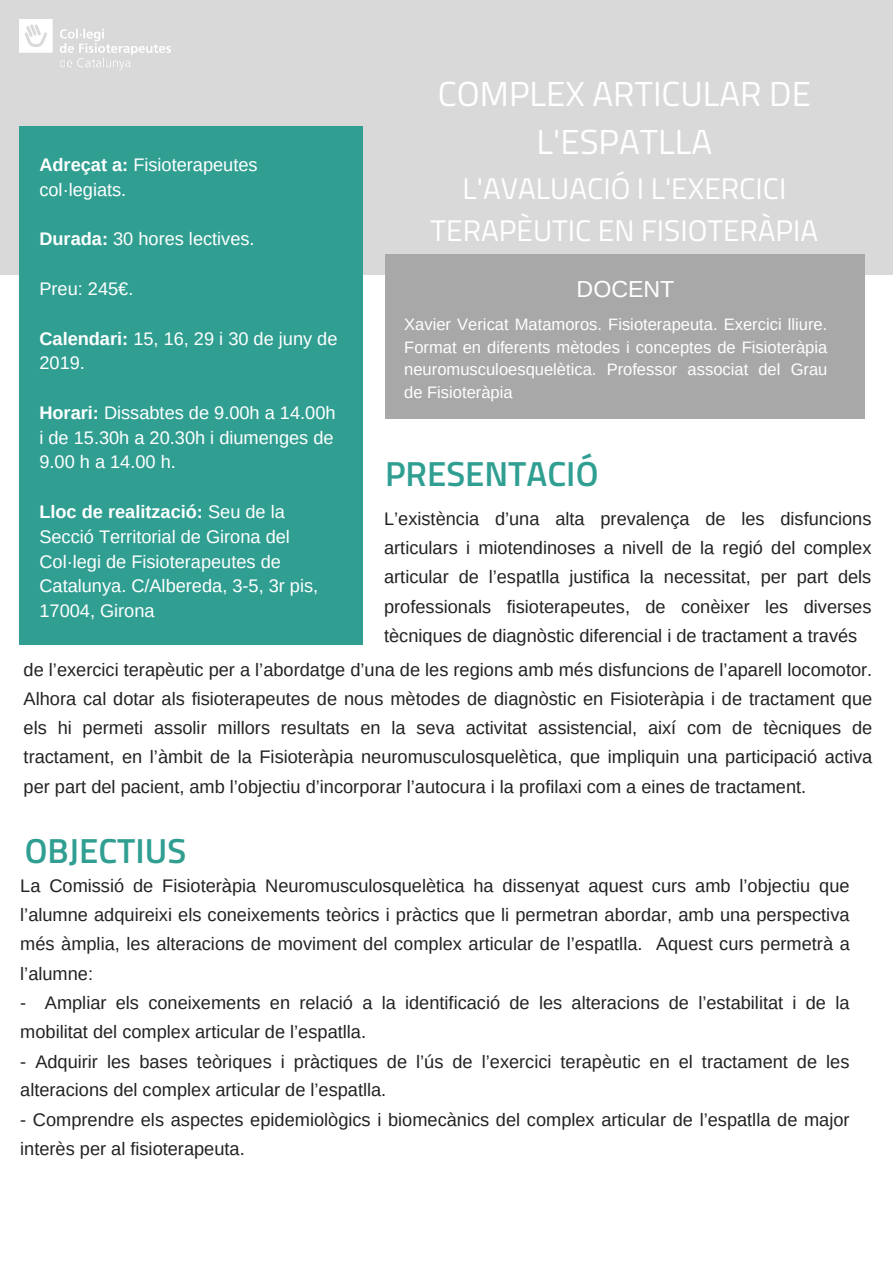
<style>
.page{position:relative;width:893px;height:1263px;background:#fff}
.page>*{position:absolute;margin:0;border:0;box-sizing:border-box;transform-origin:0 0}
.t1{font:34.8px/48.4px "Titillium Web";color:#fff;text-align:center}
.t2{font:600 34.8px "Titillium Web";color:#309f92}
.t3{font:29.85px/41.7px "Titillium Web";color:#fff;text-align:center}
.t4{font:23.25px "Arimo";color:#fff}
.t5{font:18.15px/29.2px "Arimo";color:#222;text-align:justify}
.t6{font:18.15px/24.8px "Arimo";color:#fff}
.t7{font:16.5px/22.5px "Arimo";color:#fff;text-align:justify}
.s1{font-weight:700}
</style>
<div class="page">
<div style="left:0;top:0;width:893px;height:275px;background:#d9d9d9"></div>
<img style="left:19px;top:19px;width:151px;height:51px">
<div style="left:19px;top:126px;width:344px;height:518px;background:#309f92"></div>
<div style="left:385px;top:254px;width:480px;height:165px;background:#a8a8a8"></div>
<p class="t6" style="left:39px;top:152px;width:220px"><span class="s1">Adreçat a:</span> Fisioterapeutes col·legiats.</p>
<p class="t6" style="left:39px;top:227px;width:217px"><span class="s1">Durada:</span> 30 hores lectives.</p>
<p class="t6" style="left:39px;top:276px;width:95px">Preu: 245€.</p>
<p class="t6" style="left:39px;top:326px;width:300px"><span class="s1">Calendari:</span> 15, 16, 29 i 30 de juny de<br>2019.</p>
<p class="t6" style="left:39px;top:400px;width:298px;text-align:justify"><span class="s1">Horari:</span> Dissabtes de 9.00h a 14.00h i de 15.30h a 20.30h i diumenges de 9.00 h a 14.00 h.</p>
<p class="t6" style="left:39px;top:499px;width:280px"><span class="s1">Lloc de realització:</span> Seu de la<br>Secció Territorial de Girona del<br>Col·legi de Fisioterapeutes de<br>Catalunya. C/Albereda, 3-5, 3r pis,<br>17004, Girona</p>
<h1 class="t1" style="left:438px;top:69px;width:374px">COMPLEX ARTICULAR DE<br>L'ESPATLLA</h1>
<h2 class="t3" style="left:431px;top:167px;width:389px">L'AVALUACIÓ I L'EXERCICI<br>TERAPÈUTIC EN FISIOTERÀPIA</h2>
<p class="t4" style="left:577px;top:276px;width:99px">DOCENT</p>
<p class="t7" style="left:404px;top:313px;width:425px">Xavier Vericat Matamoros. Fisioterapeuta. Exercici lliure.<br>Format en diferents mètodes i conceptes de Fisioteràpia neuromusculoesquelètica. Professor associat del Grau de Fisioteràpia</p>
<h1 class="t2" style="left:385px;top:447px;width:215px">PRESENTACIÓ</h1>
<p class="t5" style="left:384px;top:504px;width:489px">L’existència d’una alta prevalença de les disfuncions articulars i miotendinoses a nivell de la regió del complex articular de l’espatlla justifica la necessitat, per part dels professionals fisioterapeutes, de conèixer les diverses tècniques de diagnòstic diferencial i de tractament a través</p>
<p class="t5" style="left:24px;top:655px;width:850px">de l’exercici terapèutic per a l’abordatge d’una de les regions amb més disfuncions de l’aparell locomotor.<br>Alhora cal dotar als fisioterapeutes de nous mètodes de diagnòstic en Fisioteràpia i de tractament que els hi permeti assolir millors resultats en la seva activitat assistencial, així com de tècniques de tractament, en l’àmbit de la Fisioteràpia neuromusculosquelètica, que impliquin una participació activa per part del pacient, amb l’objectiu d’incorporar l’autocura i la profilaxi com a eines de tractament.</p>
<h1 class="t2" style="left:25px;top:823px;width:163px">OBJECTIUS</h1>
<p class="t5" style="left:20px;top:871px;width:831px">La Comissió de Fisioteràpia Neuromusculosquelètica ha dissenyat aquest curs amb l’objectiu que l’alumne adquireixi els coneixements teòrics i pràctics que li permetran abordar, amb una perspectiva més àmplia, les alteracions de moviment del complex articular de l’espatlla. Aquest curs permetrà a l’alumne:</p>
<p class="t5" style="left:20px;top:988px;width:831px;line-height:28.7px">- Ampliar els coneixements en relació a la identificació de les alteracions de l’estabilitat i de la mobilitat del complex articular de l’espatlla.</p>
<p class="t5" style="left:20px;top:1047px;width:831px;line-height:28.7px">- Adquirir les bases teòriques i pràctiques de l’ús de l’exercici terapèutic en el tractament de les alteracions del complex articular de l’espatlla.</p>
<p class="t5" style="left:20px;top:1105px;width:831px">- Comprendre els aspectes epidemiològics i biomecànics del complex articular de l’espatlla de major interès per al fisioterapeuta.</p>
</div>
